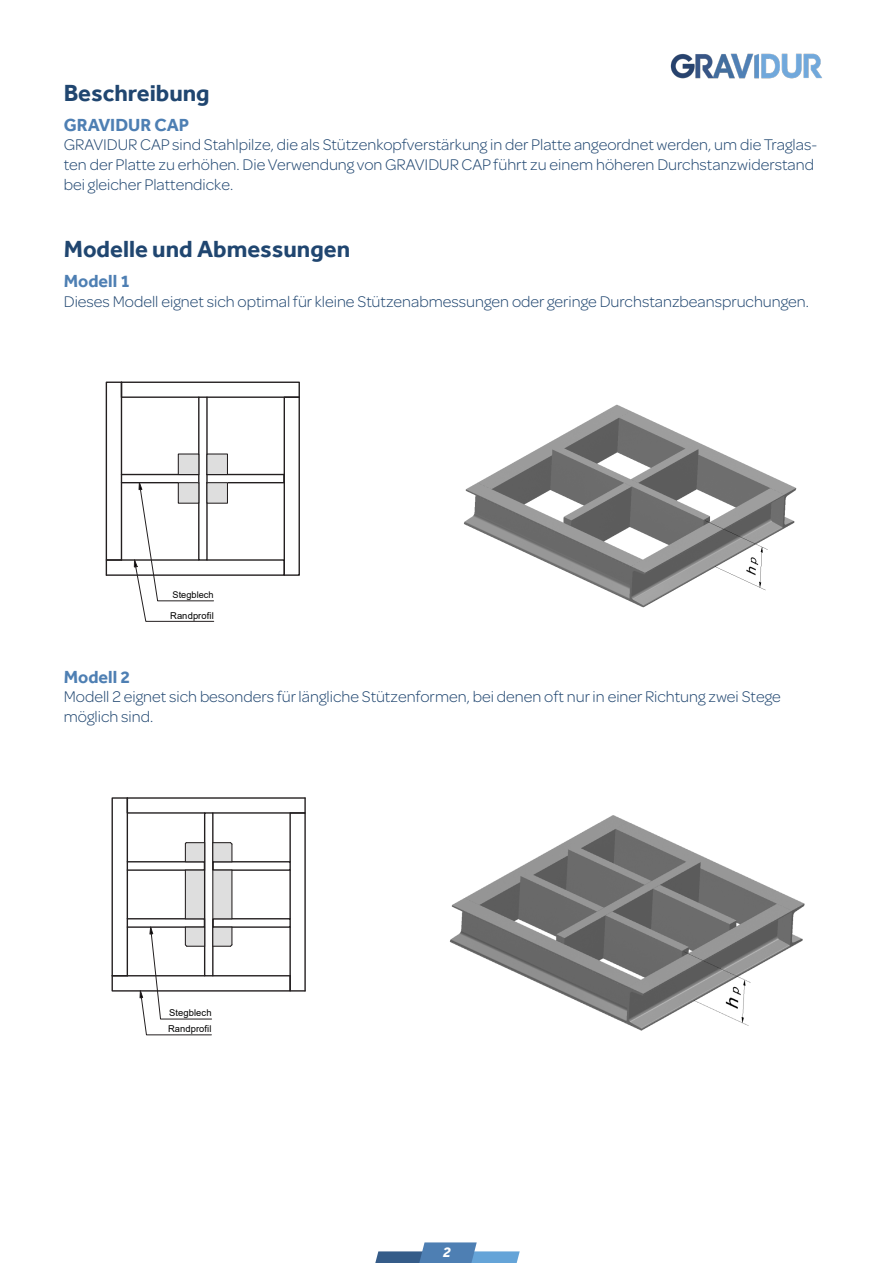
<style>
.page{position:relative;width:893px;height:1263px;background:#fff}
.page>*{position:absolute;margin:0;border:0;box-sizing:border-box;transform-origin:0 0}
.t1{font:700 24px "Effra";color:#204670}
.t2{font:700 18px "Effra";color:#4e7fb3}
.t3{font:300 16.5px/19.8px "Omnes";color:#204670}
.t4{font:italic 700 15px "Effra";color:#fff}
.t5{font:9.45px/15.8px "Arial";letter-spacing:.02em;color:#000}
.t6{font:9.15px "Arial";letter-spacing:.005em;color:#000}
</style>
<div class="page">
<svg style="left:375px;top:1242px;width:145px;height:21px"></svg>
<img style="left:670px;top:53px;width:152px;height:26px">
<svg style="left:105px;top:381px;width:195px;height:195px"></svg>
<div style="left:206px;top:453px;width:22px;height:22px;border:1px solid #231f20"></div>
<div style="left:178px;top:453px;width:21px;height:22px;border:1px solid #231f20"></div>
<svg style="left:105px;top:473px;width:181px;height:149px"></svg>
<img style="left:464px;top:404px;width:333px;height:204px">
<svg style="left:111px;top:797px;width:101px;height:239px"></svg>
<svg style="left:126px;top:797px;width:180px;height:238px"></svg>
<img style="left:449px;top:815px;width:356px;height:216px">
<h1 class="t1" style="left:64px;top:78px;width:147px">Beschreibung</h1>
<p class="t2" style="left:64px;top:114px;width:127px">GRAVIDUR CAP</p>
<p class="t3" style="left:64px;top:134px;width:755px">GRAVIDUR CAP sind Stahlpilze, die als Stützenkopfverstärkung in der Platte angeordnet werden, um die Traglas&shy;ten der Platte zu erhöhen. Die Verwendung von GRAVIDUR CAP führt zu einem höheren Durchstanzwiderstand bei gleicher Plattendicke.</p>
<h1 class="t1" style="left:64px;top:235px;width:288px">Modelle und Abmessungen</h1>
<p class="t2" style="left:64px;top:270px;width:68px">Modell 1</p>
<p class="t3" style="left:64px;top:291px;width:747px">Dieses Modell eignet sich optimal für kleine Stützenabmessungen oder geringe Durchstanzbeanspruchungen.</p>
<p class="t6" style="left:173px;top:588px;width:43px">Stegblech</p>
<p class="t5" style="left:170px;top:607px;width:45px">Randprofil</p>
<p class="t2" style="left:64px;top:666px;width:68px">Modell 2</p>
<p class="t3" style="left:64px;top:686px;width:718px">Modell 2 eignet sich besonders für längliche Stützenformen, bei denen oft nur in einer Richtung zwei Stege möglich sind.</p>
<p class="t5" style="left:168px;top:1005px;width:45px">Stegblech<br>Randprofil</p>
<p class="t4" style="left:442px;top:1243px;width:10px">2</p>
</div>
